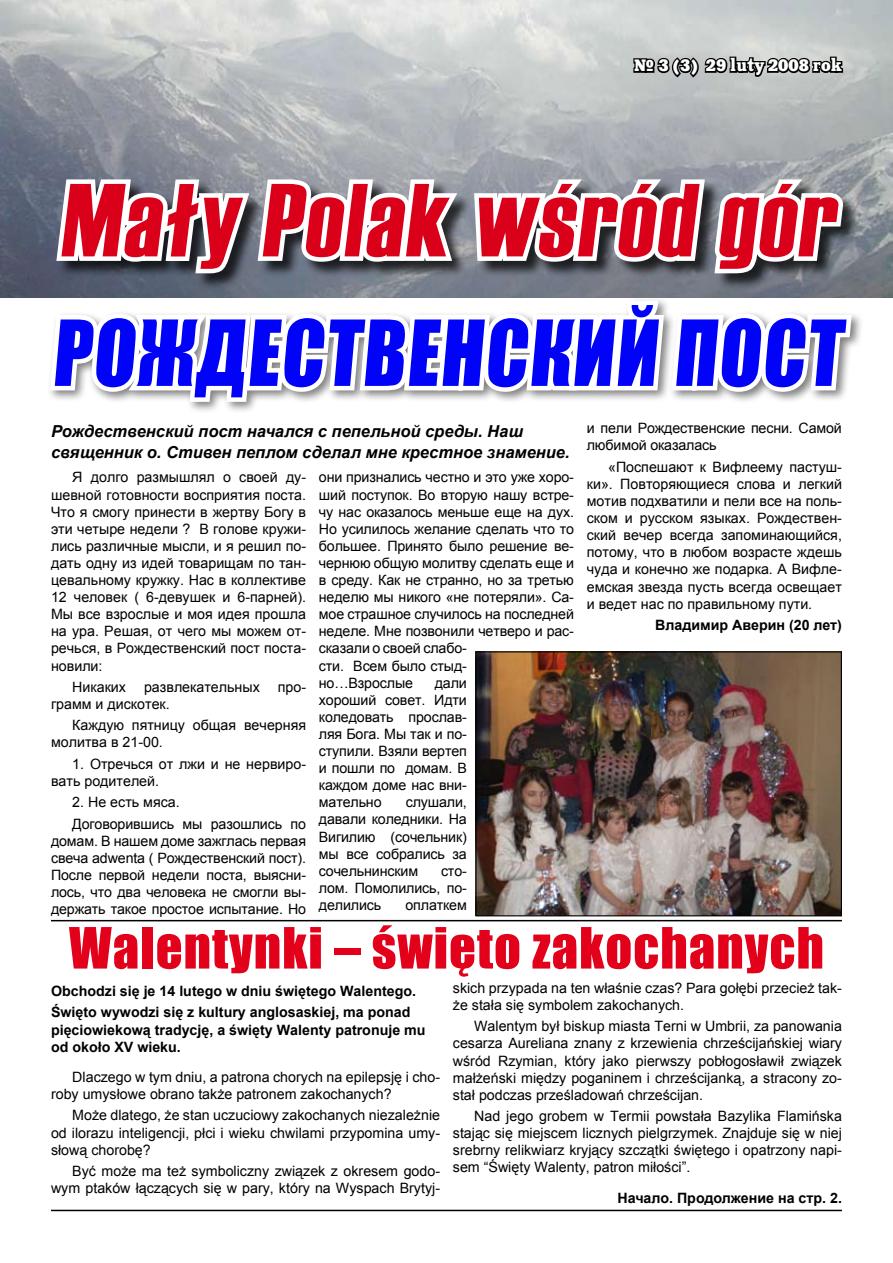
<style>
.page{position:relative;width:893px;height:1263px;background:#fff}
.page>*{position:absolute;margin:0;border:0;box-sizing:border-box;transform-origin:0 0}
.t1{font:103.5px "Haettenschweiler";color:#da001a}
.t2{font:84px "Impact";color:#0003f7;scale:.92 1}
.t3{font:52.5px "Impact";letter-spacing:.02em;color:#e2001a}
.t4{font:italic 700 16.5px/20.7px "Arial";color:#000}
.t5{font:16.5px "Xenia C";color:#fff}
.t6{font:14.25px/17.1px "Arial";color:#000;text-align:justify}
.t7{font:700 14.25px/21.8px "Arial";color:#000}
</style>
<div class="page">
<img style="left:0;top:0;width:893px;height:298px">
<hr style="left:51px;top:1210px;width:791px;height:1px;background:#000">
<div style="left:57px;top:179px;width:836px;height:199px;background:#000;opacity:.75"></div>
<svg style="left:632px;top:46px;width:213px;height:36px;background:#878a89"></svg>
<div style="left:46px;top:296px;width:847px;height:184px;background:#fff"></div>
<svg style="left:45px;top:125px;width:811px;height:286px"></svg>
<img style="left:477px;top:653px;width:363px;height:261px">
<div style="left:475px;top:651px;width:367px;height:265px;border:1px solid #000"></div>
<hr style="left:51px;top:920px;width:791px;height:1px;background:#000">
<p class="t5" style="left:634px;top:55px;width:210px">№ 3 (3) 29 luty 2008 rok</p>
<h1 class="t1" style="left:60px;top:150px;width:792px">Mały Polak wśród gór</h1>
<h2 class="t2" style="left:52px;top:288px;width:872px">Рождественский пост</h2>
<p class="t4" style="left:51px;top:422px;width:520px">Рождественский пост начался с пепельной среды. Наш священник о. Стивен пеплом сделал мне крестное знамение.</p>
<p class="t6" style="left:587px;top:420px;width:257px">и пели Рождественские песни. Самой любимой оказалась</p>
<p class="t6" style="left:587px;top:458px;width:257px;text-indent:21px">«Поспешают к Вифлеему пастуш&shy;ки». Повторяющиеся слова и легкий мотив подхватили и пели все на поль&shy;ском и русском языках. Рождествен&shy;ский вечер всегда запоминающийся, потому, что в любом возрасте ждешь чуда и конечно же подарка. А Вифле&shy;емская звезда пусть всегда освещает и ведет нас по правильному пути.</p>
<p class="t7" style="left:655px;top:614px;width:188px">Владимир Аверин (20 лет)</p>
<p class="t6" style="left:51px;top:469px;width:257px;text-indent:21px">Я долго размышлял о своей ду&shy;шевной готовности восприятия поста.<br>Что я смогу принести в жертву Богу в эти четыре недели ? В голове кружи&shy;лись различные мысли, и я решил по&shy;дать одну из идей товарищам по тан&shy;цевальному кружку. Нас в коллективе 12 человек ( 6-девушек и 6-парней).<br>Мы все взрослые и моя идея прошла на ура. Решая, от чего мы можем от&shy;речься, в Рождественский пост поста&shy;новили:</p>
<p class="t6" style="left:72px;top:678px;width:55px">Никаких</p>
<p class="t6" style="left:144px;top:678px;width:117px">развлекательных</p>
<p class="t6" style="left:278px;top:678px;width:30px">про-</p>
<p class="t6" style="left:72px;top:693px;width:235px;line-height:21.3px;text-indent:-21px">грамм и дискотек.<br>Каждую пятницу общая вечерняя</p>
<p class="t6" style="left:51px;top:734px;width:113px">молитва в 21-00.</p>
<p class="t6" style="left:51px;top:755px;width:257px;text-indent:21px">1. Отречься от лжи и не нервиро&shy;вать родителей.</p>
<p class="t6" style="left:72px;top:792px;width:235px;line-height:21.3px">2. Не есть мяса.<br>Договорившись мы разошлись по</p>
<p class="t6" style="left:51px;top:832px;width:257px">домам. В нашем доме зажглась первая свеча аdwenta ( Рождественский пост).<br>После первой недели поста, выясни&shy;лось, что два человека не смогли вы&shy;держать такое простое испытание. Но</p>
<p class="t6" style="left:319px;top:469px;width:257px;text-align:left">они признались честно и это уже хоро&shy;ший поступок. Во вторую нашу встре&shy;чу нас оказалось меньше еще на дух.<br>Но усилилось желание сделать что то большее. Принято было решение ве&shy;чернюю общую молитву сделать еще и в среду. Как не странно, но за третью неделю мы никого «не потеряли». Са&shy;мое страшное случилось на последней неделе. Мне позвонили четверо и рас&shy;сказали о своей слабо-<br>сти. Всем было стыд-<br>но…Взрослые</p>
<p class="t6" style="left:319px;top:674px;width:149px;text-indent:116px">дали хороший совет. Идти коледовать прослав&shy;ляя Бога. Мы так и по&shy;ступили. Взяли вертеп и пошли по домам. В каждом доме нас вни&shy;мательно</p>
<p class="t6" style="left:319px;top:794px;width:149px;text-indent:87px">слушали, давали коледники. На Вигилию (сочельник) мы все собрались за сочельнинским</p>
<p class="t6" style="left:319px;top:862px;width:149px;text-indent:122px">сто&shy;лом. Помолились, по&shy;делились</p>
<p class="t6" style="left:405px;top:896px;width:63px">оплаткем</p>
<h3 class="t3" style="left:69px;top:907px;width:756px">Walentynki – święto zakochanych</h3>
<p class="t7" style="left:51px;top:980px;width:367px">Obchodzi się je 14 lutego w dniu świętego Walentego.<br>Święto wywodzi się z kultury anglosaskiej, ma ponad</p>
<p class="t7" style="left:51px;top:1021px;width:376px;line-height:17.5px">pięciowiekową tradycję, a święty Walenty patronuje mu od około XV wieku.</p>
<p class="t6" style="left:51px;top:1068px;width:391px;text-indent:21px">Dlaczego w tym dniu, a patrona chorych na epilepsję i cho&shy;roby umysłowe obrano także patronem zakochanych?</p>
<p class="t6" style="left:51px;top:1107px;width:391px;text-indent:21px">Może dlatego, że stan uczuciowy zakochanych niezależnie od ilorazu inteligencji, płci i wieku chwilami przypomina umy&shy;słową chorobę?</p>
<p class="t6" style="left:51px;top:1162px;width:391px;text-align:right">Być może ma też symboliczny związek z okresem godo&shy;wym ptaków łączących się w pary, który na Wyspach Brytyj-</p>
<p class="t6" style="left:453px;top:979px;width:391px">skich przypada na ten właśnie czas? Para gołębi przecież tak&shy;że stała się symbolem zakochanych.</p>
<p class="t6" style="left:453px;top:1018px;width:391px;text-indent:21px">Walentym był biskup miasta Terni w Umbrii, za panowania cesarza Aureliana znany z krzewienia chrześcijańskiej wiary wśród Rzymian, który jako pierwszy pobłogosławił związek małżeński między poganinem i chrześcijanką, a stracony zo&shy;stał podczas prześladowań chrześcijan.</p>
<p class="t6" style="left:453px;top:1108px;width:391px;text-indent:21px">Nad jego grobem w Termii powstała Bazylika Flamińska stając się miejscem licznych pielgrzymek. Znajduje się w niej srebrny relikwiarz kryjący szczątki świętego i opatrzony napi&shy;sem “Święty Walenty, patron miłości”.</p>
<p class="t7" style="left:617px;top:1187px;width:226px">Начало. Продолжение на стр. 2.</p>
</div>
